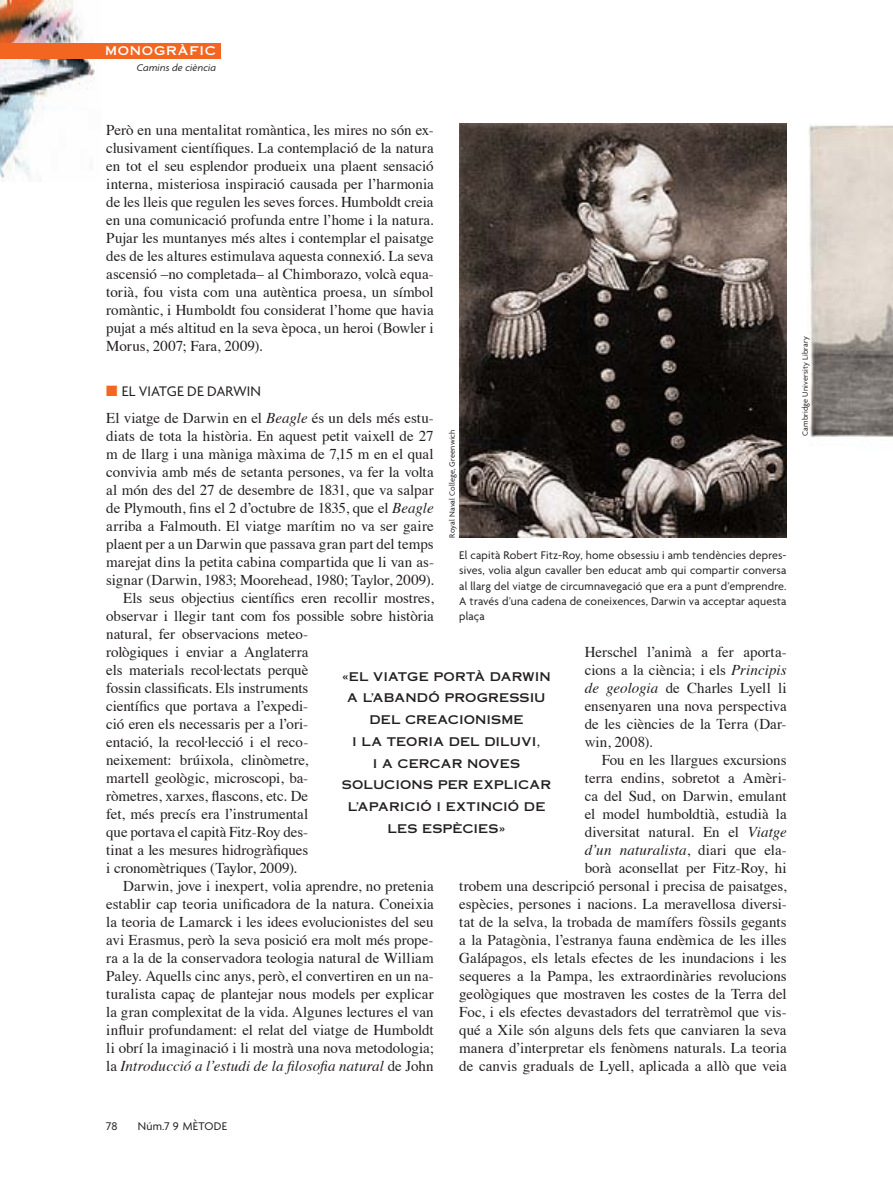
<style>
.page{position:relative;width:893px;height:1191px;background:#fff}
.page>*{position:absolute;margin:0;border:0;box-sizing:border-box;transform-origin:0 0}
.t1{font:15px/18px "Times";color:#231f20;text-align:justify}
.t2{font:italic 15px "Times";letter-spacing:.01em;color:#231f20}
.t3{font:15px "Agenda";color:#231f20}
.t4{font:12px/15px "Agenda";letter-spacing:.015em;color:#231f20;text-align:justify}
.t5{font:12px/21.8px "Copperplate Thirty One AB";letter-spacing:.01em;color:#231f20;text-align:center}
.t6{font:12px "Copperplate Thirty One AB";letter-spacing:.06em;color:#fff}
.t7{font:italic 10.5px "Agenda";letter-spacing:.02em;color:#231f20}
.t8{font:8.25px "Agenda";letter-spacing:.02em;color:#231f20}
.s1{color:#f36621}
.s2{font-style:italic}
.s3{font-style:normal}
</style>
<div class="page">
<img style="left:0;top:0;width:101px;height:181px">
<img style="left:807px;top:124px;width:86px;height:314px">
<img style="left:459px;top:123px;width:328px;height:414px">
<div style="left:0;top:43px;width:220px;height:15px;background:#f36621"></div>
<p class="t6" style="left:105px;top:44px;width:113px">MONOGRÀFIC</p>
<p class="t7" style="left:137px;top:63px;width:81px">Camins de ciència</p>
<p class="t1" style="left:106px;top:122px;width:329px">Però en una mentalitat romàntica, les mires no són ex&shy;clusivament científiques. La contemplació de la natura en tot el seu esplendor produeix una plaent sensació interna, misteriosa inspiració causada per l’harmonia de les lleis que regulen les seves forces. Humboldt creia en una comunicació profunda entre l’home i la natura.<br>Pujar les muntanyes més altes i contemplar el paisatge des de les altures estimulava aquesta connexió. La seva ascensió –no completada– al Chimborazo, volcà equa&shy;torià, fou vista com una autèntica proesa, un símbol romàntic, i Humboldt fou considerat l’home que havia pujat a més altitud en la seva època, un heroi (Bowler i Morus, 2007; Fara, 2009).</p>
<p class="t3" style="left:106px;top:385px;width:156px"><span class="s1">■</span> EL VIATGE DE DARWIN</p>
<p class="t1" style="left:106px;top:410px;width:329px">El viatge de Darwin en el <span class="s2">Beagle</span> és un dels més estu-</p>
<p class="t1" style="left:106px;top:428px;width:329px">diats de tota la història. En aquest petit vaixell de 27</p>
<p class="t1" style="left:106px;top:446px;width:329px">m de llarg i una màniga màxima de 7,15 m en el qual</p>
<p class="t1" style="left:106px;top:464px;width:329px">convivia amb més de setanta persones, va fer la volta</p>
<p class="t1" style="left:106px;top:482px;width:329px">al món des del 27 de desembre de 1831, que va salpar</p>
<p class="t1" style="left:106px;top:500px;width:329px">de Plymouth, fins el 2 d’octubre de 1835, que el <span class="s2">Beagle</span></p>
<p class="t1" style="left:106px;top:518px;width:329px">arriba a Falmouth. El viatge marítim no va ser gaire</p>
<p class="t1" style="left:106px;top:536px;width:329px">plaent per a un Darwin que passava gran part del temps</p>
<p class="t1" style="left:106px;top:554px;width:329px">marejat dins la petita cabina compartida que li van as-</p>
<p class="t1" style="left:106px;top:572px;width:329px">signar (Darwin, 1983; Moorehead, 1980; Taylor, 2009).</p>
<p class="t1" style="left:123px;top:590px;width:312px">Els seus objectius científics eren recollir mostres,</p>
<p class="t1" style="left:106px;top:608px;width:329px">observar i llegir tant com fos possible sobre història</p>
<p class="t1" style="left:106px;top:626px;width:203px">natural, fer observacions meteo-</p>
<p class="t1" style="left:106px;top:644px;width:204px">rològiques i enviar a Anglaterra</p>
<p class="t1" style="left:106px;top:662px;width:204px">els materials recol·lectats perquè</p>
<p class="t1" style="left:106px;top:680px;width:204px">fossin classificats. Els instruments</p>
<p class="t1" style="left:106px;top:698px;width:203px">científics que portava a l’expedi-</p>
<p class="t1" style="left:106px;top:716px;width:203px">ció eren els necessaris per a l’ori-</p>
<p class="t1" style="left:106px;top:734px;width:204px">entació, la recol·lecció i el reco-</p>
<p class="t1" style="left:106px;top:752px;width:204px">neixement: brúixola, clinòmetre,</p>
<p class="t1" style="left:106px;top:770px;width:203px">martell geològic, microscopi, ba-</p>
<p class="t1" style="left:106px;top:788px;width:203px">ròmetres, xarxes, flascons, etc. De</p>
<p class="t1" style="left:106px;top:806px;width:204px">fet, més precís era l’instrumental</p>
<p class="t1" style="left:106px;top:824px;width:203px">que portava el capità Fitz-Roy des-</p>
<p class="t1" style="left:106px;top:842px;width:203px">tinat a les mesures hidrogràfiques</p>
<p class="t1" style="left:106px;top:860px;width:192px">i cronomètriques (Taylor, 2009).</p>
<p class="t1" style="left:123px;top:878px;width:312px">Darwin, jove i inexpert, volia aprendre, no pretenia</p>
<p class="t1" style="left:106px;top:896px;width:329px">establir cap teoria unificadora de la natura. Coneixia</p>
<p class="t1" style="left:106px;top:914px;width:329px">la teoria de Lamarck i les idees evolucionistes del seu</p>
<p class="t1" style="left:106px;top:932px;width:329px">avi Erasmus, però la seva posició era molt més prope-</p>
<p class="t1" style="left:106px;top:950px;width:329px">ra a la de la conservadora teologia natural de William</p>
<p class="t1" style="left:106px;top:968px;width:329px">Paley. Aquells cinc anys, però, el convertiren en un na-</p>
<p class="t1" style="left:106px;top:986px;width:329px">turalista capaç de plantejar nous models per explicar</p>
<p class="t1" style="left:106px;top:1004px;width:329px">la gran complexitat de la vida. Algunes lectures el van</p>
<p class="t1" style="left:106px;top:1022px;width:329px">influir profundament: el relat del viatge de Humboldt</p>
<p class="t1" style="left:106px;top:1040px;width:329px">li obrí la imaginació i li mostrà una nova metodologia;</p>
<p class="t2" style="left:106px;top:1059px;width:329px"><span class="s3">la</span> Introducció a l’estudi de la filosofia natural <span class="s3">de John</span></p>
<p class="t8" style="left:449px;top:537px;width:109px;rotate:-90deg">Royal Naval College, Greenwich</p>
<p class="t4" style="left:459px;top:549px;width:329px">El capità Robert Fitz-Roy, home obsessiu i amb tendències depres&shy;sives, volia algun cavaller ben educat amb qui compartir conversa al llarg del viatge de circumnavegació que era a punt d’emprendre.<br>A través d’una cadena de coneixences, Darwin va acceptar aquesta plaça</p>
<p class="t1" style="left:585px;top:644px;width:204px">Herschel l’animà a fer aporta&shy;cions a la ciència; i els <span class="s2">Principis de geologia</span> de Charles Lyell li ensenyaren una nova perspectiva de les ciències de la Terra (Dar&shy;win, 2008).</p>
<p class="t1" style="left:459px;top:752px;width:329px;text-align:right">Fou en les llargues excursions<br>terra endins, sobretot a Amèri-<br>ca del Sud, on Darwin, emulant<br>el model humboldtià, estudià la<br>diversitat natural. En el <span class="s2">Viatge<br>d’un naturalista</span>, diari que ela-<br>borà aconsellat per Fitz-Roy, hi<br>trobem una descripció personal i precisa de paisatges, espècies, persones i nacions. La meravellosa diversi&shy;tat de la selva, la trobada de mamífers fòssils gegants a la Patagònia, l’estranya fauna endèmica de les illes Galápagos, els letals efectes de les inundacions i les sequeres a la Pampa, les extraordinàries revolucions geològiques que mostraven les costes de la Terra del Foc, i els efectes devastadors del terratrèmol que vis&shy;qué a Xile són alguns dels fets que canviaren la seva manera d’interpretar els fenòmens naturals. La teoria de canvis graduals de Lyell, aplicada a allò que veia</p>
<p class="t5" style="left:342px;top:665px;width:211px">«EL VIATGE PORTÀ DARWIN<br>A L’ABANDÓ PROGRESSIU<br>DEL CREACIONISME<br>I LA TEORIA DEL DILUVI,<br>I A CERCAR NOVES<br>SOLUCIONS PER EXPLICAR<br>L’APARICIÓ I EXTINCIÓ DE<br>LES ESPÈCIES»</p>
<p class="t8" style="left:802px;top:436px;width:101px;rotate:-90deg">Cambridge University Library</p>
<p class="t4" style="left:106px;top:1119px;width:13px">78</p>
<p class="t4" style="left:138px;top:1119px;width:91px">Núm. 7 9 MÈTODE</p>
</div>
